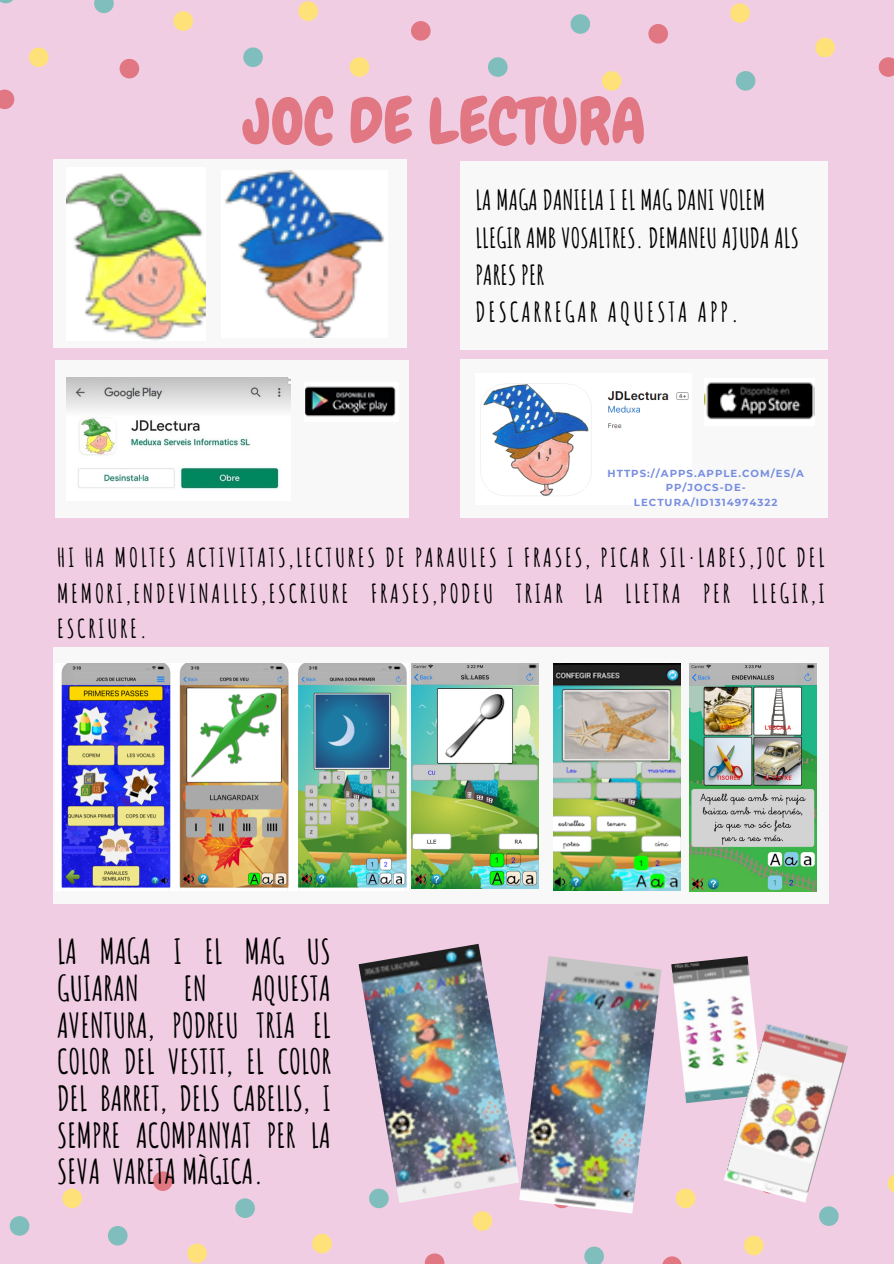
<style>
.page{position:relative;width:894px;height:1264px;background:#fff}
.page>*{position:absolute;margin:0;border:0;box-sizing:border-box;transform-origin:0 0}
.t1{font:63.15px "Chewy";color:#e07783}
.t2{font:700 33.75px/36.8px "Amatic SC";color:#000}
.t3{font:700 27px/37.2px "Amatic SC";color:#000}
.t4{font:700 25.5px/35.4px "Amatic SC";letter-spacing:.1em;color:#000;text-align:justify}
.t5{font:700 10.2px/14.4px "Montserrat";letter-spacing:.1em;color:#778ee0;text-align:center}
</style>
<div class="page">
<div style="left:0;top:0;width:893px;height:1263px;background:#f1cde3"></div>
<svg style="left:488px;top:57px;width:19px;height:20px"></svg>
<svg style="left:570px;top:14px;width:20px;height:20px"></svg>
<svg style="left:735px;top:71px;width:20px;height:20px"></svg>
<svg style="left:243px;top:47px;width:20px;height:20px"></svg>
<svg style="left:94px;top:0;width:20px;height:13px"></svg>
<svg style="left:0;top:0;width:13px;height:3px"></svg>
<svg style="left:648px;top:24px;width:19px;height:20px"></svg>
<svg style="left:119px;top:59px;width:20px;height:19px"></svg>
<svg style="left:0;top:90px;width:14px;height:19px"></svg>
<svg style="left:411px;top:21px;width:19px;height:20px"></svg>
<svg style="left:878px;top:57px;width:15px;height:20px"></svg>
<svg style="left:298px;top:1px;width:20px;height:20px"></svg>
<svg style="left:349px;top:57px;width:20px;height:20px"></svg>
<svg style="left:29px;top:47px;width:20px;height:20px"></svg>
<svg style="left:601px;top:71px;width:20px;height:20px"></svg>
<svg style="left:173px;top:11px;width:20px;height:20px"></svg>
<svg style="left:730px;top:3px;width:19px;height:20px"></svg>
<svg style="left:815px;top:38px;width:19px;height:19px"></svg>
<svg style="left:370px;top:1202px;width:18px;height:6px"></svg>
<svg style="left:584px;top:1246px;width:19px;height:17px"></svg>
<svg style="left:235px;top:1198px;width:20px;height:19px"></svg>
<svg style="left:108px;top:1226px;width:19px;height:19px"></svg>
<svg style="left:10px;top:1216px;width:19px;height:19px"></svg>
<svg style="left:819px;top:1206px;width:19px;height:19px"></svg>
<svg style="left:663px;top:1256px;width:18px;height:7px"></svg>
<svg style="left:153px;top:1171px;width:19px;height:19px"></svg>
<svg style="left:424px;top:1253px;width:20px;height:10px"></svg>
<svg style="left:312px;top:1233px;width:19px;height:20px"></svg>
<svg style="left:675px;top:1188px;width:20px;height:20px"></svg>
<svg style="left:62px;top:1188px;width:20px;height:20px"></svg>
<svg style="left:472px;top:1211px;width:20px;height:19px"></svg>
<svg style="left:187px;top:1243px;width:20px;height:20px"></svg>
<svg style="left:744px;top:1235px;width:19px;height:20px"></svg>
<svg style="left:887px;top:1175px;width:6px;height:18px"></svg>
<div style="left:53px;top:159px;width:354px;height:188px;background:#f8f8f8"></div>
<div style="left:460px;top:162px;width:367px;height:188px;background:#f8f8f8"></div>
<div style="left:55px;top:360px;width:354px;height:157px;background:#f8f8f8"></div>
<div style="left:460px;top:359px;width:367px;height:159px;background:#f8f8f8"></div>
<div style="left:53px;top:647px;width:775px;height:257px;background:#f8f8f8"></div>
<img style="left:225px;top:170px;width:159px;height:167px">
<img style="left:67px;top:173px;width:138px;height:167px">
<img style="left:67px;top:377px;width:224px;height:112px">
<img style="left:305px;top:386px;width:91px;height:31px">
<img style="left:483px;top:383px;width:206px;height:113px">
<img style="left:704px;top:382px;width:110px;height:37px">
<img style="left:61px;top:663px;width:346px;height:225px">
<img style="left:411px;top:663px;width:127px;height:226px">
<img style="left:553px;top:663px;width:127px;height:227px">
<img style="left:689px;top:663px;width:127px;height:228px">
<img style="left:358px;top:943px;width:161px;height:259px">
<img style="left:519px;top:956px;width:142px;height:257px">
<img style="left:671px;top:956px;width:84px;height:147px">
<img style="left:723px;top:1023px;width:125px;height:179px">
<h1 class="t1" style="left:244px;top:81px;width:403px">JOC DE LECTURA</h1>
<p class="t3" style="left:475px;top:181px;width:325px">LA MAGA DANIELA I EL MAG DANI VOLEM<br>LLEGIR AMB VOSALTRES. DEMANEU AJUDA ALS<br>PARES PER<br>DESCARREGAR AQUESTA APP.</p>
<p class="t5" style="left:607px;top:466px;width:198px">HTTPS://APPS.APPLE.COM/ES/A<br>PP/JOCS-DE-<br>LECTURA/ID1314974322</p>
<p class="t4" style="left:57px;top:539px;width:769px">HI HA MOLTES ACTIVITATS,LECTURES DE PARAULES I FRASES, PICAR SIL·LABES,JOC DEL MEMORI,ENDEVINALLES,ESCRIURE FRASES,PODEU TRIAR LA LLETRA PER LLEGIR,I ESCRIURE.</p>
<h2 class="t2" style="left:57px;top:932px;width:275px">LA MAGA I EL MAG US<br>GUIARAN</h2>
<h2 class="t2" style="left:184px;top:969px;width:25px">EN</h2>
<h2 class="t2" style="left:57px;top:969px;width:275px;text-align:justify;text-indent:194px">AQUESTA AVENTURA, PODREU TRIA EL COLOR DEL VESTIT, EL COLOR DEL BARRET, DELS CABELLS, I SEMPRE ACOMPANYAT PER LA SEVA VARETA MÀGICA.</h2>
</div>
